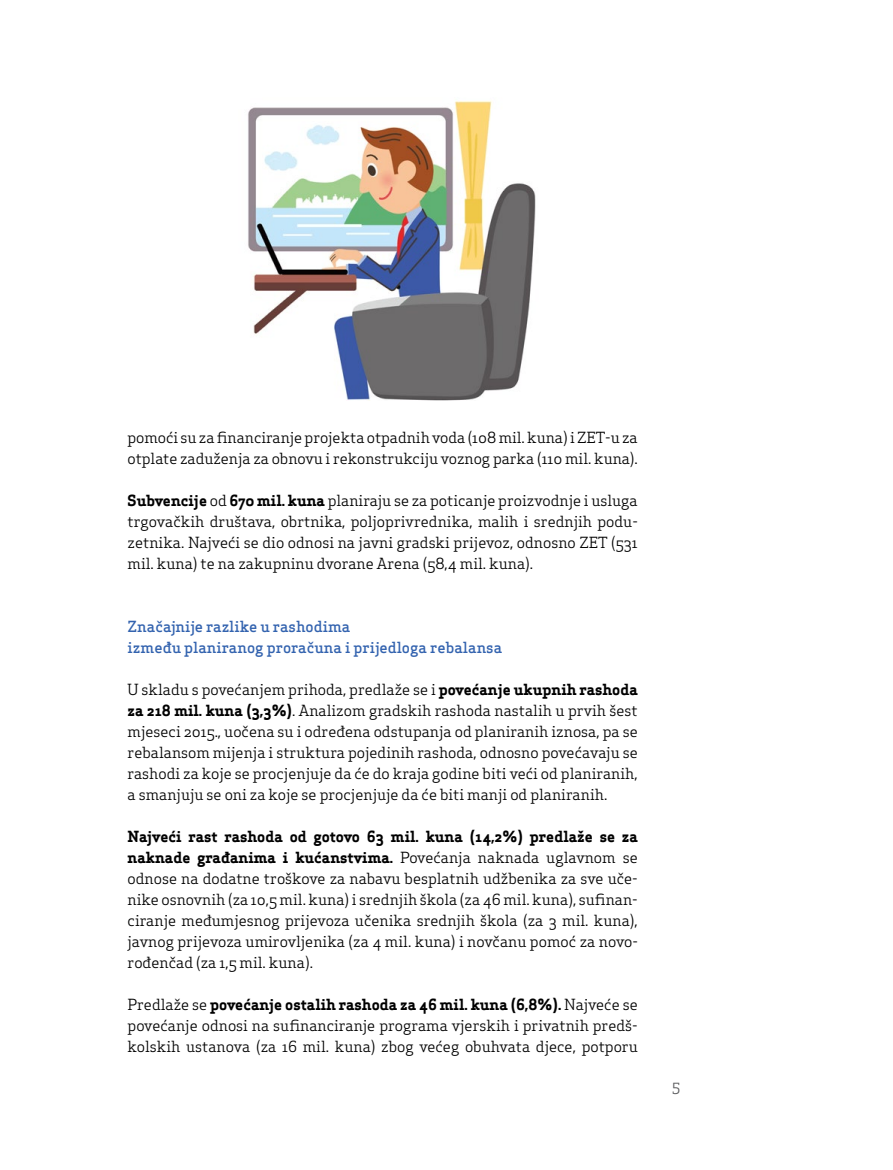
<style>
.page{position:relative;width:893px;height:1170px;background:#fff}
.page>*{position:absolute;margin:0;border:0;box-sizing:border-box;transform-origin:0 0}
.t1{font:15px/21px "Apex Serif";color:#000;text-align:justify}
.t2{font:500 15px/21px "Apex Serif";color:#3363af}
.t3{font:15px "Apex Serif";color:#58595b}
.s1{font-weight:700}
</style>
<div class="page">
<img style="left:248px;top:101px;width:288px;height:300px">
<p class="t1" style="left:128px;top:426px;width:512px">pomoći su za financiranje projekta otpadnih voda (108 mil. kuna) i ZET-u za otplate zaduženja za obnovu i rekonstrukciju voznog parka (110 mil. kuna).</p>
<p class="t1" style="left:128px;top:489px;width:512px"><span class="s1">Subvencije</span> od <span class="s1">670 mil. kuna</span> planiraju se za poticanje proizvodnje i usluga trgovačkih društava, obrtnika, poljoprivrednika, malih i srednjih podu&shy;zetnika. Najveći se dio odnosi na javni gradski prijevoz, odnosno ZET (531 mil. kuna) te na zakupninu dvorane Arena (58,4 mil. kuna).</p>
<p class="t2" style="left:128px;top:615px;width:376px">Značajnije razlike u rashodima<br>između planiranog proračuna i prijedloga rebalansa</p>
<p class="t1" style="left:128px;top:678px;width:512px">U skladu s povećanjem prihoda, predlaže se i <span class="s1">povećanje ukupnih rashoda za 218 mil. kuna (3,3%)</span>. Analizom gradskih rashoda nastalih u prvih šest mjeseci 2015., uočena su i određena odstupanja od planiranih iznosa, pa se rebalansom mijenja i struktura pojedinih rashoda, odnosno povećavaju se rashodi za koje se procjenjuje da će do kraja godine biti veći od planiranih, a smanjuju se oni za koje se procjenjuje da će biti manji od planiranih.</p>
<p class="t1" style="left:128px;top:825px;width:512px"><span class="s1">Najveći rast rashoda od gotovo 63 mil. kuna (14,2%) predlaže se za naknade građanima i kućanstvima.</span> Povećanja naknada uglavnom se odnose na dodatne troškove za nabavu besplatnih udžbenika za sve uče&shy;nike osnovnih (za 10,5 mil. kuna) i srednjih škola (za 46 mil. kuna), sufinan&shy;ciranje međumjesnog prijevoza učenika srednjih škola (za 3 mil. kuna), javnog prijevoza umirovljenika (za 4 mil. kuna) i novčanu pomoć za novo&shy;rođenčad (za 1,5 mil. kuna).</p>
<p class="t1" style="left:128px;top:993px;width:512px">Predlaže se <span class="s1">povećanje ostalih rashoda za 46 mil. kuna (6,8%).</span> Najveće se povećanje odnosi na sufinanciranje programa vjerskih i privatnih predš&shy;kolskih ustanova (za 16 mil. kuna) zbog većeg obuhvata djece, potporu</p>
<p class="t3" style="left:672px;top:1078px;width:10px">5</p>
</div>
